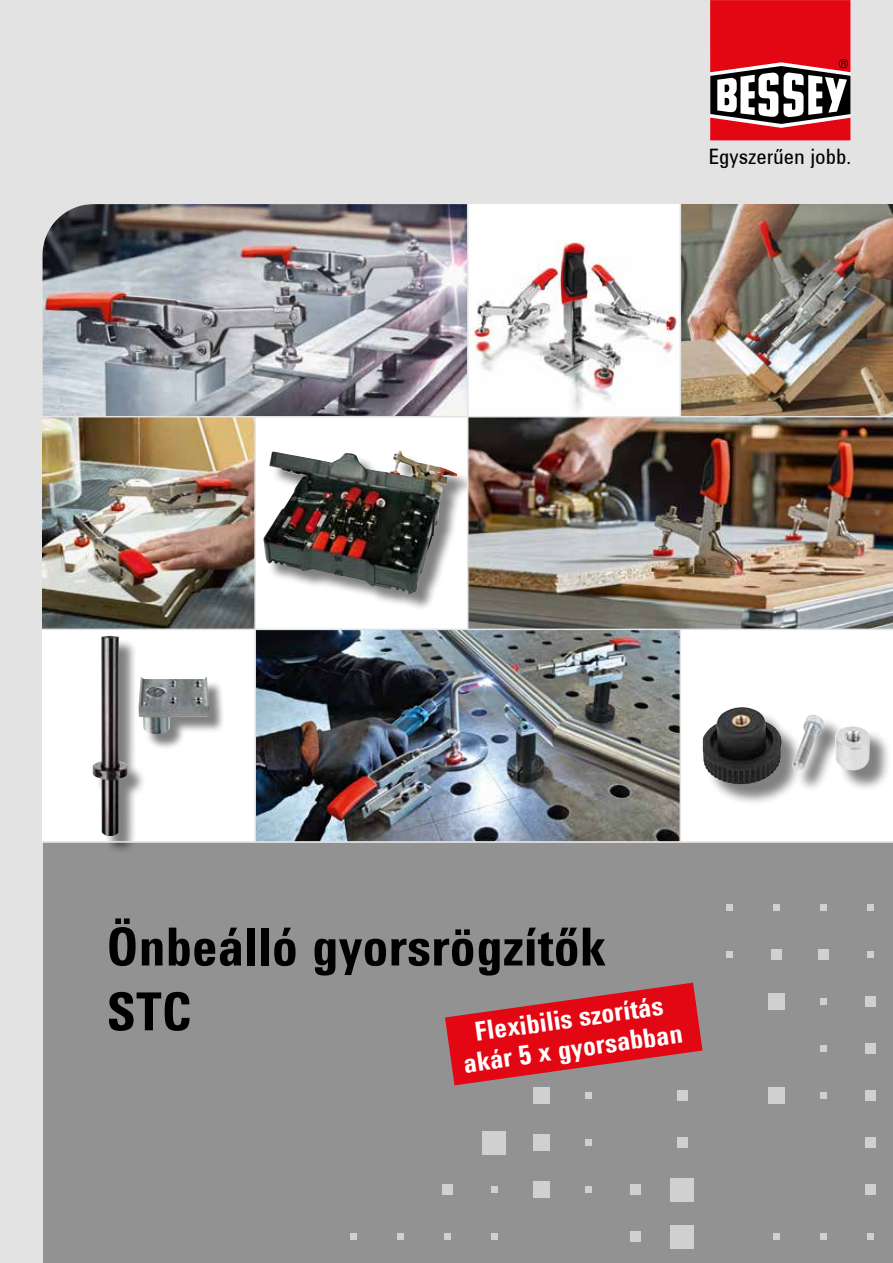
<style>
.page{position:relative;width:893px;height:1263px;background:#fff}
.page>*{position:absolute;margin:0;border:0;box-sizing:border-box;transform-origin:0 0}
.t1{font:700 54px/64.8px "Utah WGL Cond";color:#000}
.t2{font:700 27px/30px "Utah WGL Cond";color:#fff;text-align:center}
.t3{font:21.75px "Utah WGL Cond";color:#000}
</style>
<div class="page">
<div style="left:0;top:0;width:893px;height:204px;background:#e3e3e3"></div>
<div style="left:43px;top:843px;width:850px;height:420px;background:#929292"></div>
<div style="left:867px;top:904px;width:6px;height:7px;background:#d0d0d0"></div>
<div style="left:773px;top:904px;width:6px;height:7px;background:#d0d0d0"></div>
<div style="left:820px;top:904px;width:6px;height:7px;background:#d0d0d0"></div>
<div style="left:726px;top:904px;width:6px;height:7px;background:#d0d0d0"></div>
<div style="left:818px;top:949px;width:11px;height:11px;background:#d0d0d0"></div>
<div style="left:867px;top:951px;width:6px;height:7px;background:#d0d0d0"></div>
<div style="left:771px;top:949px;width:11px;height:11px;background:#d0d0d0"></div>
<div style="left:726px;top:951px;width:6px;height:7px;background:#d0d0d0"></div>
<div style="left:865px;top:996px;width:10px;height:11px;background:#d0d0d0"></div>
<div style="left:820px;top:998px;width:6px;height:7px;background:#d0d0d0"></div>
<div style="left:865px;top:1043px;width:10px;height:11px;background:#d0d0d0"></div>
<div style="left:820px;top:1045px;width:6px;height:7px;background:#d0d0d0"></div>
<div style="left:865px;top:1090px;width:10px;height:11px;background:#d0d0d0"></div>
<div style="left:820px;top:1092px;width:6px;height:7px;background:#d0d0d0"></div>
<div style="left:768px;top:1087px;width:17px;height:17px;background:#d0d0d0"></div>
<div style="left:768px;top:993px;width:17px;height:17px;background:#d0d0d0"></div>
<div style="left:677px;top:1090px;width:11px;height:11px;background:#d0d0d0"></div>
<div style="left:585px;top:1092px;width:6px;height:7px;background:#d0d0d0"></div>
<div style="left:533px;top:1087px;width:17px;height:17px;background:#d0d0d0"></div>
<div style="left:483px;top:1131px;width:23px;height:23px;background:#d0d0d0"></div>
<div style="left:585px;top:1139px;width:6px;height:7px;background:#d0d0d0"></div>
<div style="left:533px;top:1134px;width:17px;height:17px;background:#d0d0d0"></div>
<div style="left:865px;top:1137px;width:10px;height:11px;background:#d0d0d0"></div>
<div style="left:677px;top:1137px;width:11px;height:11px;background:#d0d0d0"></div>
<div style="left:585px;top:1186px;width:6px;height:7px;background:#d0d0d0"></div>
<div style="left:533px;top:1181px;width:17px;height:17px;background:#d0d0d0"></div>
<div style="left:491px;top:1186px;width:7px;height:7px;background:#d0d0d0"></div>
<div style="left:671px;top:1178px;width:23px;height:23px;background:#d0d0d0"></div>
<div style="left:865px;top:1184px;width:10px;height:11px;background:#d0d0d0"></div>
<div style="left:630px;top:1184px;width:11px;height:11px;background:#d0d0d0"></div>
<div style="left:442px;top:1184px;width:11px;height:11px;background:#d0d0d0"></div>
<div style="left:491px;top:1233px;width:7px;height:7px;background:#d0d0d0"></div>
<div style="left:671px;top:1225px;width:23px;height:23px;background:#d0d0d0"></div>
<div style="left:630px;top:1231px;width:11px;height:11px;background:#d0d0d0"></div>
<div style="left:444px;top:1233px;width:7px;height:7px;background:#d0d0d0"></div>
<div style="left:397px;top:1233px;width:7px;height:7px;background:#d0d0d0"></div>
<div style="left:350px;top:1233px;width:7px;height:7px;background:#d0d0d0"></div>
<div style="left:773px;top:1233px;width:6px;height:7px;background:#d0d0d0"></div>
<div style="left:820px;top:1233px;width:6px;height:7px;background:#d0d0d0"></div>
<div style="left:867px;top:1233px;width:6px;height:7px;background:#d0d0d0"></div>
<div style="left:786px;top:848px;width:107px;height:22px;background:#929292"></div>
<svg style="left:710px;top:0;width:140px;height:140px"></svg>
<div style="left:0;top:204px;width:43px;height:1059px;background:#e3e3e3"></div>
<img style="left:256px;top:630px;width:424px;height:211px">
<img style="left:469px;top:241px;width:211px;height:175px">
<img style="left:43px;top:204px;width:424px;height:212px">
<img style="left:43px;top:417px;width:211px;height:212px">
<img style="left:468px;top:417px;width:425px;height:212px">
<div style="left:266px;top:454px;width:202px;height:158px;background:#000;opacity:.5"></div>
<img style="left:272px;top:451px;width:127px;height:22px">
<img style="left:681px;top:204px;width:212px;height:212px">
<hr style="left:254px;top:416px;width:2px;height:426px;background:#e3e3e3">
<div style="left:706px;top:710px;width:186px;height:96px;background:#000;opacity:.5"></div>
<img style="left:703px;top:707px;width:112px;height:77px">
<div style="left:141px;top:680px;width:85px;height:70px;background:#000;opacity:.5"></div>
<img style="left:146px;top:677px;width:63px;height:57px">
<div style="left:96px;top:638px;width:50px;height:216px;background:#000;opacity:.5"></div>
<img style="left:93px;top:636px;width:35px;height:200px">
<hr style="left:680px;top:203px;width:1px;height:214px;background:#e3e3e3">
<hr style="left:39px;top:416px;width:854px;height:1px;background:#e3e3e3">
<hr style="left:467px;top:202px;width:1px;height:427px;background:#e3e3e3">
<hr style="left:680px;top:629px;width:1px;height:213px;background:#e3e3e3">
<hr style="left:43px;top:629px;width:850px;height:1px;background:#e3e3e3">
<hr style="left:42px;top:841px;width:851px;height:2px;background:#e3e3e3">
<svg style="left:445px;top:983px;width:257px;height:102px"></svg>
<p class="t3" style="left:708px;top:140px;width:144px">Egyszerűen jobb.</p>
<h1 class="t1" style="left:106px;top:912px;width:501px">Önbeálló gyorsrögzítők<br>STC</h1>
<p class="t2" style="left:457px;top:1018px;width:222px;rotate:-8deg">Flexibilis szorítás akár 5 x gyorsabban</p>
</div>
